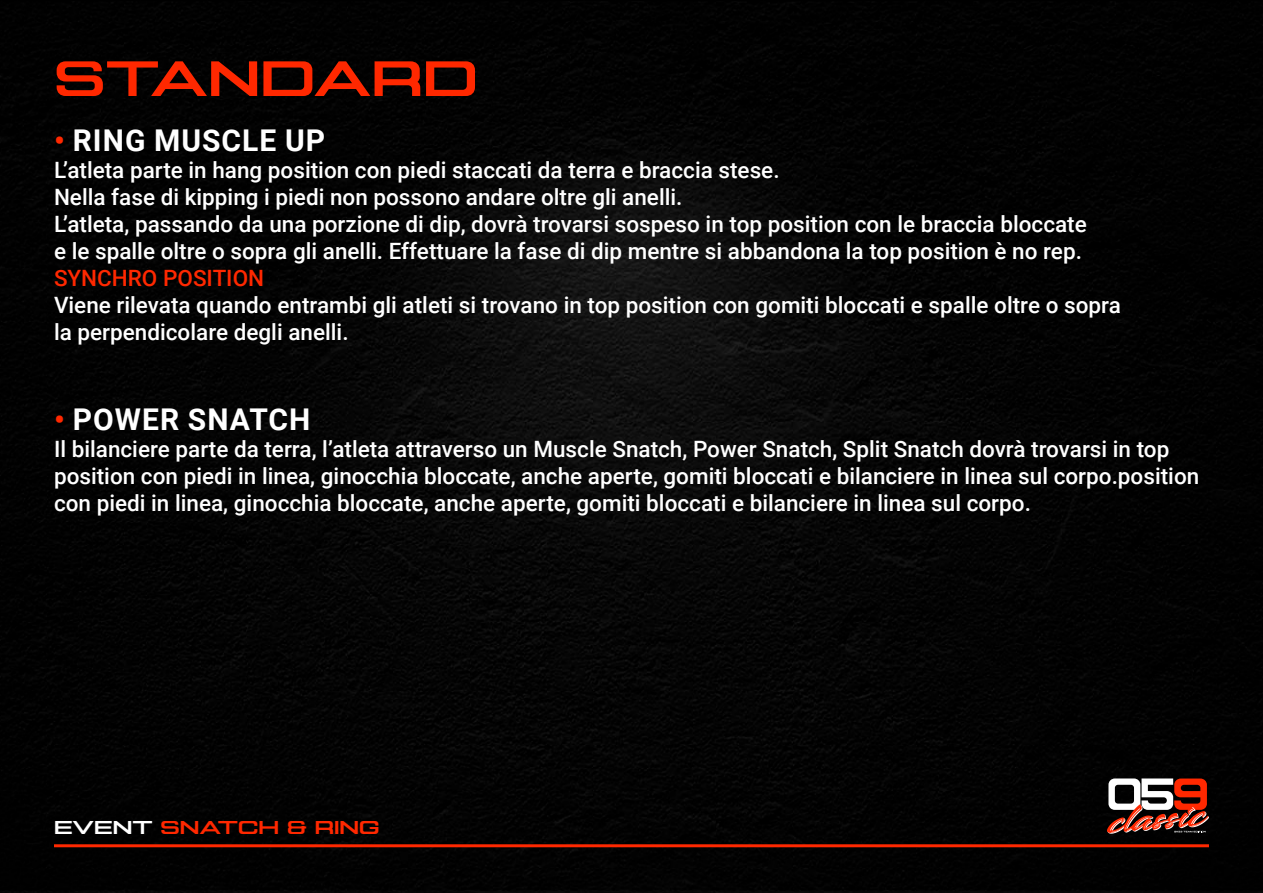
<style>
.page{position:relative;width:1263px;height:893px;background:#fff}
.page>*{position:absolute;margin:0;border:0;box-sizing:border-box;transform-origin:0 0}
.t1{font:700 52.5px "Akrux";color:#ff2800}
.t2{font:700 30px "Roboto";letter-spacing:.035em;color:#fff}
.t3{font:500 22.5px/27px "Roboto";color:#fff}
.t4{font:500 22.5px "Roboto";color:#ff2800}
.t5{font:700 19.65px "Akrux";color:#ff2800}
.s1{color:#ff2800}
.s2{color:#fff}
</style>
<div class="page">
<img style="left:0;top:0;width:1263px;height:893px">
<hr style="left:54px;top:844px;width:1155px;height:3px;background:#ff2800">
<svg style="left:1107px;top:778px;width:102px;height:56px"></svg>
<h1 class="t1" style="left:54px;top:48px;width:425px">STANDARD</h1>
<h2 class="t2" style="left:54px;top:120px;width:273px"><span class="s1">•</span> RING MUSCLE UP</h2>
<p class="t3" style="left:54px;top:156px;width:1034px">L’atleta parte in hang position con piedi staccati da terra e braccia stese.<br>Nella fase di kipping i piedi non possono andare oltre gli anelli.<br>L’atleta, passando da una porzione di dip, dovrà trovarsi sospeso in top position con le braccia bloccate e le spalle oltre o sopra gli anelli. Effettuare la fase di dip mentre si abbandona la top position è no rep.</p>
<p class="t4" style="left:54px;top:262px;width:212px">SYNCHRO POSITION</p>
<p class="t3" style="left:54px;top:291px;width:1068px">Viene rilevata quando entrambi gli atleti si trovano in top position con gomiti bloccati e spalle oltre o sopra la perpendicolare degli anelli.</p>
<h2 class="t2" style="left:54px;top:399px;width:258px"><span class="s1">•</span> POWER SNATCH</h2>
<p class="t3" style="left:54px;top:435px;width:1147px">Il bilanciere parte da terra, l’atleta attraverso un Muscle Snatch, Power Snatch, Split Snatch dovrà trovarsi in top position con piedi in linea, ginocchia bloccate, anche aperte, gomiti bloccati e bilanciere in linea sul corpo.position con piedi in linea, ginocchia bloccate, anche aperte, gomiti bloccati e bilanciere in linea sul corpo.</p>
<p class="t5" style="left:54px;top:816px;width:327px"><span class="s2">EVENT</span> SNATCH &amp; RING</p>
</div>
